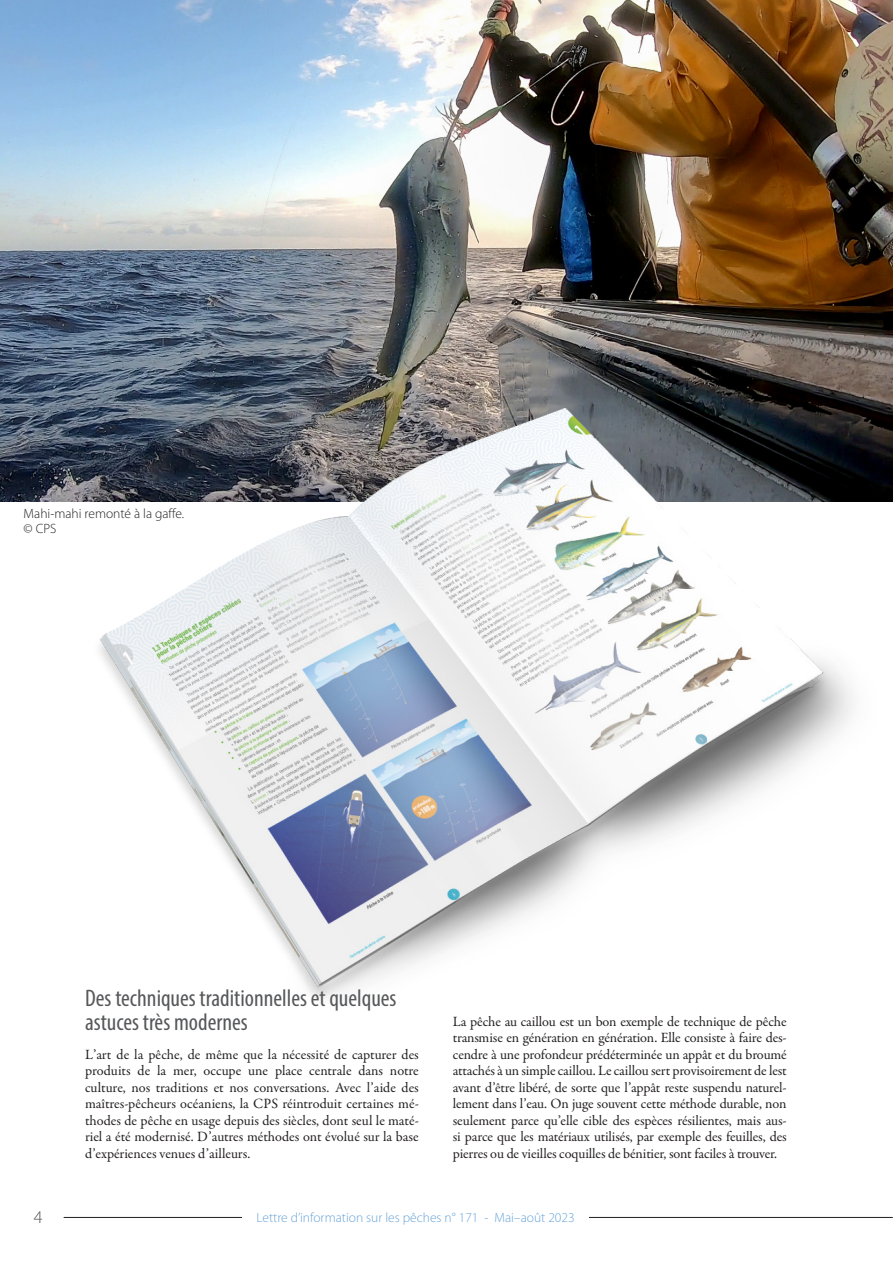
<style>
.page{position:relative;width:893px;height:1263px;background:#fff}
.page>*{position:absolute;margin:0;border:0;box-sizing:border-box;transform-origin:0 0}
.heading_1_-_2_lines{font:condensed 24px/24px "Myriad Pro";color:#57585a}
.t1{font:300 18px "Myriad Pro";color:#57585a}
.t2{font:14.25px/16.5px "Garamond Premr Pro";letter-spacing:-.01em;color:#231f20;text-align:justify}
.t3{font:300 13.5px "Myriad Pro";color:#68a4d8}
.caption_Figure{font:300 13.5px/15px "Myriad Pro";color:#231f20}
</style>
<div class="page">
<hr style="left:64px;top:1217px;width:828px;height:1px;background:#231f20">
<div style="left:242px;top:1212px;width:347px;height:22px;background:#fff"></div>
<img style="left:0;top:0;width:893px;height:501px">
<img style="left:74px;top:377px;width:812px;height:622px">
<p class="caption_Figure" style="left:24px;top:506px;width:162px">Mahi-mahi remonté à la gaffe. © CPS</p>
<p class="heading_1_-_2_lines" style="left:85px;top:986px;width:313px">Des techniques traditionnelles et quelques astuces très modernes</p>
<p class="t2" style="left:85px;top:1046px;width:335px">L’art de la pêche, de même que la nécessité de capturer des produits de la mer, occupe une place centrale dans notre culture, nos traditions et nos conversations. Avec l’aide des maîtres-pêcheurs océaniens, la CPS réintroduit certaines mé&shy;thodes de pêche en usage depuis des siècles, dont seul le maté&shy;riel a été modernisé. D’autres méthodes ont évolué sur la base d’expériences venues d’ailleurs.</p>
<p class="t2" style="left:453px;top:1013px;width:335px">La pêche au caillou est un bon exemple de technique de pêche transmise en génération en génération. Elle consiste à faire des&shy;cendre à une profondeur prédéterminée un appât et du broumé attachés à un simple caillou. Le caillou sert provisoirement de lest avant d’être libéré, de sorte que l’appât reste suspendu naturel&shy;lement dans l’eau. On juge souvent cette méthode durable, non seulement parce qu’elle cible des espèces résilientes, mais aus&shy;si parce que les matériaux utilisés, par exemple des feuilles, des pierres ou de vieilles coquilles de bénitier, sont faciles à trouver.</p>
<p class="t1" style="left:34px;top:1206px;width:10px">4</p>
<p class="t3" style="left:257px;top:1209px;width:320px">Lettre d’information sur les pêches n° 171 - Mai–août 2023</p>
</div>
